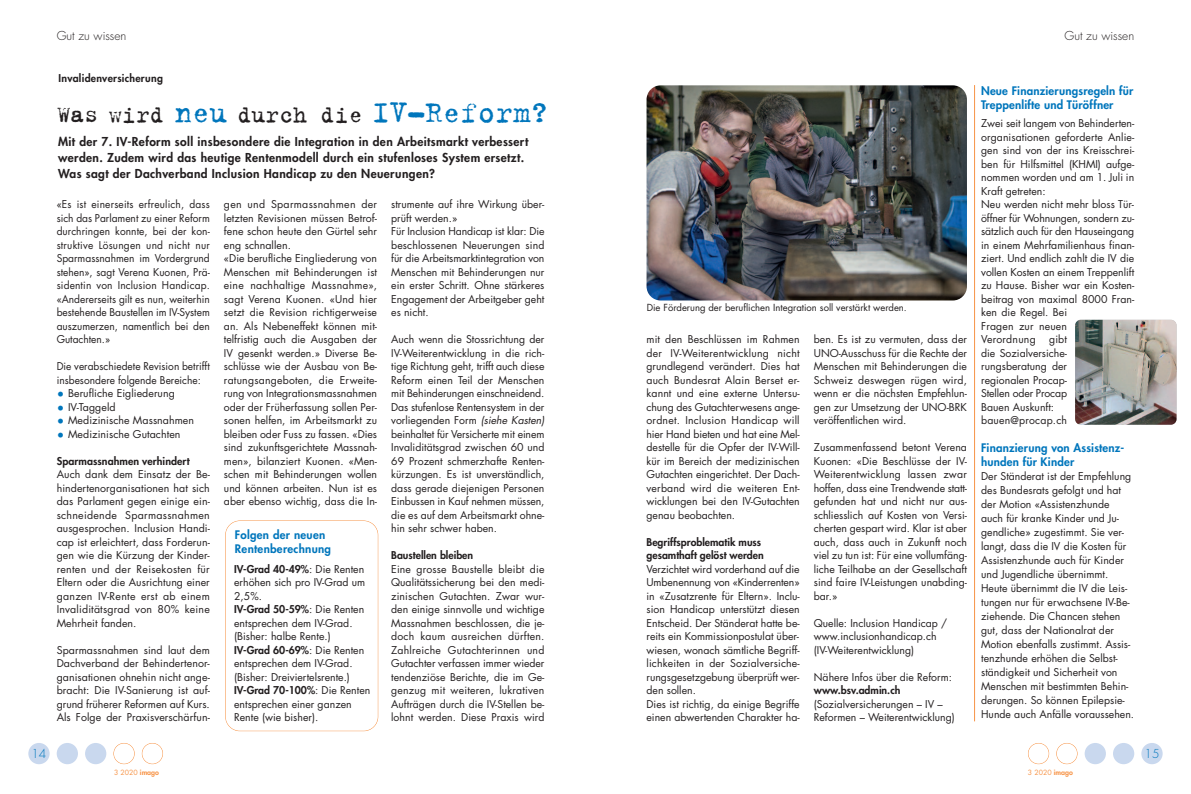
<style>
.page{position:relative;width:1191px;height:794px;background:#fff}
.page>*{position:absolute;margin:0;border:0;box-sizing:border-box;transform-origin:0 0}
.t1{font:26px "Trixie";color:#231f20}
.t2{font:800 12px/16px "Futura";letter-spacing:.03em;color:#231f20}
.t3{font:300 12px "Futura";color:#231f20}
.t4{font:300 12px "Futura";color:#0076bc}
.t5{font:800 11.5px/14px "Futura";letter-spacing:.015em;color:#0076bc}
.t6{font:10.5px/13.5px "Futura";color:#231f20}
.t7{font:800 10.5px/13.5px "Futura";color:#231f20}
.t8{font:800 10.5px "Futura";letter-spacing:.025em;color:#231f20}
.t9{font:9.5px "Futura";color:#231f20}
.t10{font:7px "Futura";color:#f79447}
.s1{font-size:33px;color:#0076bc}
.s2{font-size:13px;color:#0076bc}
.s3{font-style:italic}
.s4{font-weight:800}
</style>
<div class="page">
<div style="left:1141px;top:743px;width:21px;height:21px;background:#c9d8ee;border-radius:50%"></div>
<div style="left:1113px;top:743px;width:21px;height:21px;background:#c9d8ee;border-radius:50%"></div>
<div style="left:1084px;top:743px;width:22px;height:21px;background:#c9d8ee;border-radius:50%"></div>
<div style="left:1056px;top:743px;width:21px;height:21px;border:1px solid #f79447;border-radius:50%"></div>
<div style="left:1028px;top:743px;width:21px;height:21px;border:1px solid #f79447;border-radius:50%"></div>
<div style="left:28px;top:743px;width:22px;height:21px;background:#c9d8ee;border-radius:50%"></div>
<div style="left:57px;top:743px;width:21px;height:21px;background:#c9d8ee;border-radius:50%"></div>
<div style="left:85px;top:743px;width:21px;height:21px;background:#c9d8ee;border-radius:50%"></div>
<div style="left:113px;top:743px;width:22px;height:21px;border:1px solid #f79447;border-radius:50%"></div>
<div style="left:142px;top:743px;width:21px;height:21px;border:1px solid #f79447;border-radius:50%"></div>
<img style="left:646px;top:85px;width:321px;height:215px;border-radius:14px">
<img style="left:1075px;top:320px;width:101px;height:104px;border-radius:6px">
<hr style="left:974px;top:85px;width:1px;height:636px;background:#f79447">
<div style="left:225px;top:520px;width:153px;height:211px;border:1px solid #f79447;border-radius:15px"></div>
<p class="t4" style="left:32px;top:745px;width:16px">14</p>
<p class="t3" style="left:57px;top:28px;width:71px">Gut zu wissen</p>
<p class="t8" style="left:59px;top:71px;width:106px">Invalidenversicherung</p>
<h1 class="t1" style="left:57px;top:99px;width:493px">Was wird <span class="s1">neu</span> durch die <span class="s1">IV-Reform?</span></h1>
<p class="t2" style="left:58px;top:134px;width:472px">Mit der 7. IV-Reform soll insbesondere die Integration in den Arbeitsmarkt verbessert werden. Zudem wird das heutige Rentenmodell durch ein stufenloses System ersetzt.<br>Was sagt der Dachverband Inclusion Handicap zu den Neuerungen?</p>
<p class="t6" style="left:57px;top:197px;width:155px;text-align:justify">«Es ist einerseits erfreulich, dass sich das Parlament zu einer Reform durchringen konnte, bei der kon&shy;struktive Lösungen und nicht nur Sparmassnahmen im Vordergrund stehen», sagt Verena Kuonen, Prä&shy;sidentin von Inclusion Handicap. «Andererseits gilt es nun, weiterhin bestehende Baustellen im IV-System auszumerzen, namentlich bei den Gutachten.»</p>
<p class="t6" style="left:57px;top:359px;width:155px">Die verabschiedete Revision betrifft insbesondere folgende Bereiche:</p>
<p class="t6" style="left:57px;top:386px;width:120px"><span class="s2">•</span> Berufliche Eigliederung</p>
<p class="t6" style="left:57px;top:400px;width:60px"><span class="s2">•</span> IV-Taggeld</p>
<p class="t6" style="left:57px;top:413px;width:139px"><span class="s2">•</span> Medizinische Massnahmen</p>
<p class="t6" style="left:57px;top:427px;width:125px"><span class="s2">•</span> Medizinische Gutachten</p>
<p class="t7" style="left:57px;top:454px;width:135px">Sparmassnahmen verhindert</p>
<p class="t6" style="left:57px;top:467px;width:155px;text-align:justify">Auch dank dem Einsatz der Be&shy;hindertenorganisationen hat sich das Parlament gegen einige ein&shy;schneidende Sparmassnahmen ausgesprochen. Inclusion Handi&shy;cap ist erleichtert, dass Forderun&shy;gen wie die Kürzung der Kinder&shy;renten und der Reisekosten für Eltern oder die Ausrichtung einer ganzen IV-Rente erst ab einem Invaliditätsgrad von 80% keine Mehrheit fanden.</p>
<p class="t6" style="left:57px;top:643px;width:155px;text-align:justify">Sparmassnahmen sind laut dem Dachverband der Behindertenor&shy;ganisationen ohnehin nicht ange&shy;bracht: Die IV-Sanierung ist auf&shy;grund früherer Reformen auf Kurs.<br>Als Folge der Praxisverschärfun-</p>
<p class="t6" style="left:224px;top:197px;width:155px">gen und Sparmassnahmen der letzten Revisionen müssen Betrof&shy;fene schon heute den Gürtel sehr eng schnallen.<br>«Die berufliche Eingliederung von<br>Menschen mit Behinderungen ist eine nachhaltige Massnahme», sagt Verena Kuonen. «Und hier setzt die Revision richtigerweise an. Als Nebeneffekt können mit&shy;telfristig auch die Ausgaben der<br>IV gesenkt werden.» Diverse Be&shy;schlüsse wie der Ausbau von Be&shy;ratungsangeboten, die Erweite&shy;rung von Integrationsmassnahmen oder der Früherfassung sollen Per&shy;sonen helfen, im Arbeitsmarkt zu bleiben oder Fuss zu fassen. «Dies sind zukunftsgerichtete Massnah&shy;men», bilanziert Kuonen. «Men&shy;schen mit Behinderungen wollen und können arbeiten. Nun ist es aber ebenso wichtig, dass die In-</p>
<p class="t6" style="left:391px;top:197px;width:155px">strumente auf ihre Wirkung über&shy;prüft werden.»<br>Für Inclusion Handicap ist klar: Die beschlossenen Neuerungen sind für die Arbeitsmarktintegration von<br>Menschen mit Behinderungen nur ein erster Schritt. Ohne stärkeres<br>Engagement der Arbeitgeber geht es nicht.</p>
<p class="t6" style="left:391px;top:332px;width:155px;text-align:justify">Auch wenn die Stossrichtung der IV-Weiterentwicklung in die rich&shy;tige Richtung geht, trifft auch diese Reform einen Teil der Menschen mit Behinderungen einschneidend.<br>Das stufenlose Rentensystem in der vorliegenden Form <span class="s3">(siehe Kasten) </span>beinhaltet für Versicherte mit einem Invaliditätsgrad zwischen 60 und 69 Prozent schmerzhafte Renten&shy;kürzungen. Es ist unverständlich, dass gerade diejenigen Personen Einbussen in Kauf nehmen müssen, die es auf dem Arbeitsmarkt ohne&shy;hin sehr schwer haben.</p>
<p class="t7" style="left:391px;top:548px;width:84px">Baustellen bleiben</p>
<p class="t6" style="left:391px;top:562px;width:155px;text-align:justify">Eine grosse Baustelle bleibt die Qualitätssicherung bei den medi&shy;zinischen Gutachten. Zwar wur&shy;den einige sinnvolle und wichtige Massnahmen beschlossen, die je&shy;doch kaum ausreichen dürften.<br>Zahlreiche Gutachterinnen und Gutachter verfassen immer wieder tendenziöse Berichte, die im Ge&shy;genzug mit weiteren, lukrativen Aufträgen durch die IV-Stellen be&shy;lohnt werden. Diese Praxis wird</p>
<p class="t5" style="left:235px;top:528px;width:98px;line-height:13.5px">Folgen der neuen<br>Rentenberechnung</p>
<p class="t6" style="left:234px;top:562px;width:138px"><span class="s4">IV-Grad 40-49%</span>: Die Renten erhöhen sich pro IV-Grad um<br>2,5%.<br><span class="s4">IV-Grad 50-59%</span>: Die Renten entsprechen dem IV-Grad. (Bisher: halbe Rente.)<br><span class="s4">IV-Grad 60-69%</span>: Die Renten entsprechen dem IV-Grad. (Bisher: Dreiviertelsrente.)<br><span class="s4">IV-Grad 70-100%</span>: Die Renten entsprechen einer ganzen<br>Rente (wie bisher).</p>
<p class="t10" style="left:114px;top:768px;width:46px">3 2020 <span class="s4">imago</span></p>
<p class="t3" style="left:1064px;top:28px;width:71px">Gut zu wissen</p>
<p class="t9" style="left:646px;top:301px;width:262px">Die Förderung der beruflichen Integration soll verstärkt werden.</p>
<p class="t6" style="left:646px;top:332px;width:155px;text-align:justify">mit den Beschlüssen im Rahmen der IV-Weiterentwicklung nicht grundlegend verändert. Dies hat auch Bundesrat Alain Berset er&shy;kannt und eine externe Untersu&shy;chung des Gutachterwesens ange&shy;ordnet. Inclusion Handicap will hier Hand bieten und hat eine Mel&shy;destelle für die Opfer der IV-Will&shy;kür im Bereich der medizinischen Gutachten eingerichtet. Der Dach&shy;verband wird die weiteren Ent&shy;wicklungen bei den IV-Gutachten genau beobachten.</p>
<p class="t7" style="left:646px;top:535px;width:119px">Begriffsproblematik muss gesamthaft gelöst werden</p>
<p class="t6" style="left:646px;top:562px;width:155px">Verzichtet wird vorderhand auf die Umbenennung von «Kinderrenten» in «Zusatzrente für Eltern». Inclu&shy;sion Handicap unterstützt diesen Entscheid. Der Ständerat hatte be&shy;reits ein Kommissionpostulat über&shy;wiesen, wonach sämtliche Begriff&shy;lichkeiten in der Sozialversiche&shy;rungsgesetzgebung überprüft wer&shy;den sollen.<br>Dies ist richtig, da einige Begriffe einen abwertenden Charakter ha-</p>
<p class="t6" style="left:814px;top:332px;width:155px;text-align:justify">ben. Es ist zu vermuten, dass der UNO-Ausschuss für die Rechte der Menschen mit Behinderungen die Schweiz deswegen rügen wird, wenn er die nächsten Empfehlun&shy;gen zur Umsetzung der UNO-BRK veröffentlichen wird.</p>
<p class="t6" style="left:814px;top:440px;width:155px;text-align:justify">Zusammenfassend betont Verena Kuonen: «Die Beschlüsse der IV-Weiterentwicklung lassen zwar hoffen, dass eine Trendwende statt&shy;gefunden hat und nicht nur aus&shy;schliesslich auf Kosten von Versi&shy;cherten gespart wird. Klar ist aber auch, dass auch in Zukunft noch viel zu tun ist: Für eine vollumfäng&shy;liche Teilhabe an der Gesellschaft sind faire IV-Leistungen unabding&shy;bar.»</p>
<p class="t6" style="left:814px;top:616px;width:135px">Quelle: Inclusion Handicap / www.inclusionhandicap.ch (IV-Weiterentwicklung)</p>
<p class="t6" style="left:814px;top:670px;width:140px">Nähere Infos über die Reform:</p>
<p class="t7" style="left:814px;top:683px;width:88px">www.bsv.admin.ch</p>
<p class="t6" style="left:814px;top:697px;width:142px">(Sozialversicherungen – IV –<br>Reformen – Weiterentwicklung)</p>
<p class="t5" style="left:981px;top:83px;width:154px">Neue Finanzierungsregeln für<br>Treppenlifte und Türöffner</p>
<p class="t6" style="left:981px;top:116px;width:155px">Zwei seit langem von Behinderten&shy;organisationen geforderte Anlie&shy;gen sind von der ins Kreisschrei&shy;ben für Hilfsmittel (KHMI) aufge&shy;nommen worden und am 1. Juli in<br>Kraft getreten:<br>Neu werden nicht mehr bloss Tür&shy;öffner für Wohnungen, sondern zu&shy;sätzlich auch für den Hauseingang in einem Mehrfamilienhaus finan&shy;ziert. Und endlich zahlt die IV die vollen Kosten an einem Treppenlift zu Hause. Bisher war ein Kosten&shy;beitrag von maximal 8000 Fran&shy;ken die Regel. Bei<br>Fragen zur neuen<br>Verordnung</p>
<p class="t6" style="left:981px;top:332px;width:87px;text-indent:68px">gibt die Sozialversiche&shy;rungsberatung der regionalen Procap-<br>Stellen oder Procap<br>Bauen Auskunft: bauen@procap.ch</p>
<p class="t5" style="left:981px;top:440px;width:145px">Finanzierung von Assistenz&shy;hunden für Kinder</p>
<p class="t6" style="left:981px;top:469px;width:154px;line-height:14px">Der Ständerat ist der Empfehlung des Bundesrats gefolgt und hat der Motion «Assistenzhunde auch für kranke Kinder und Ju&shy;gendliche» zugestimmt. Sie ver&shy;langt, dass die IV die Kosten für<br>Assistenzhunde auch für Kinder und Jugendliche übernimmt.<br>Heute übernimmt die IV die Leis&shy;tungen nur für erwachsene IV-Be&shy;ziehende. Die Chancen stehen gut, dass der Nationalrat der<br>Motion ebenfalls zustimmt. Assis&shy;tenzhunde erhöhen die Selbst&shy;ständigkeit und Sicherheit von<br>Menschen mit bestimmten Behin&shy;derungen. So können Epilepsie-<br>Hunde auch Anfälle voraussehen.</p>
<p class="t10" style="left:1028px;top:768px;width:46px">3 2020 <span class="s4">imago</span></p>
<p class="t4" style="left:1144px;top:745px;width:16px">15</p>
</div>
